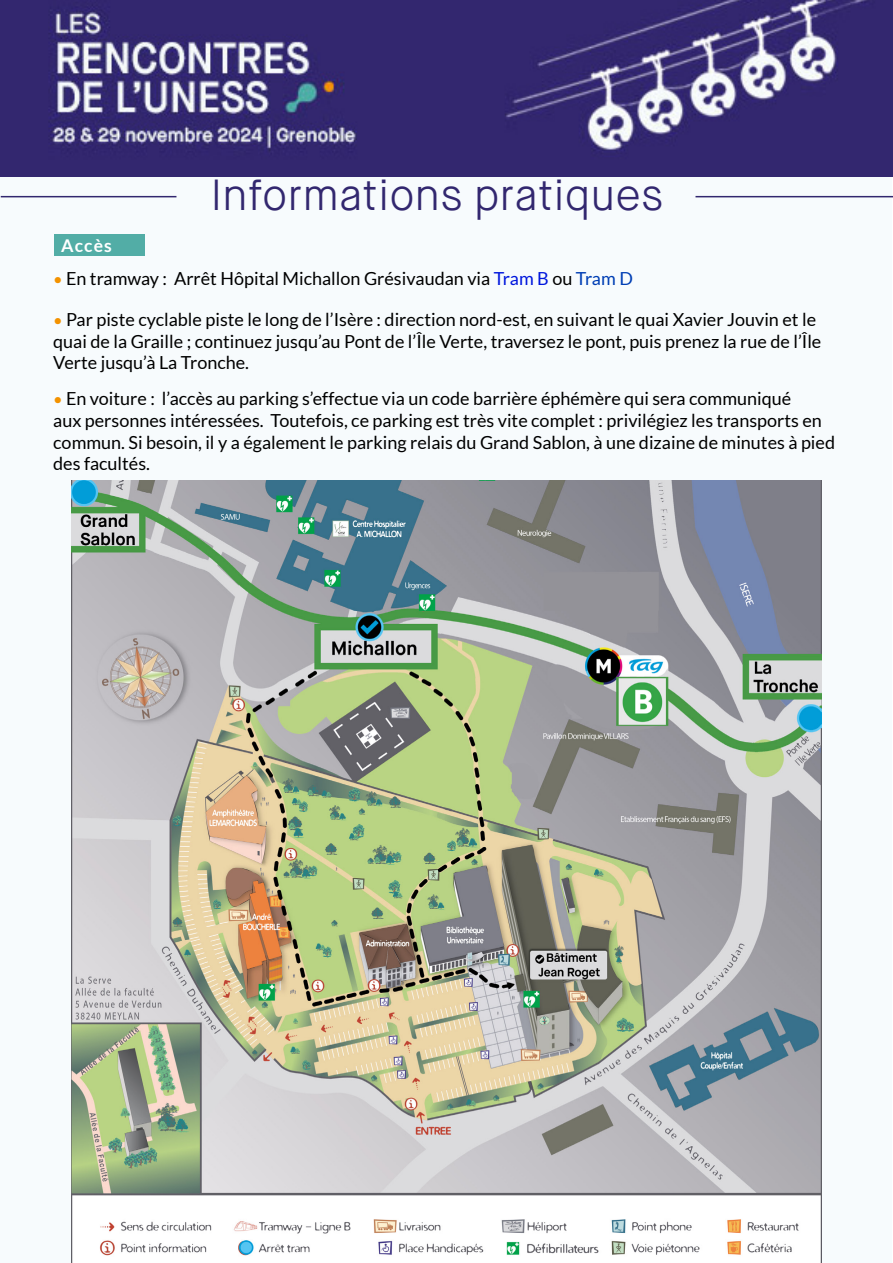
<style>
.page{position:relative;width:893px;height:1263px;background:#fff}
.page>*{position:absolute;margin:0;border:0;box-sizing:border-box;transform-origin:0 0}
.t1{font:300 43.5px "Maison Neue";color:#32276f}
.t2{font:18px/21.6px "Lato";color:#000}
.t3{font:700 17.55px "Lato";letter-spacing:.06em;color:#fff}
.s1{font-size:16.5px;color:#f39200}
.s2{color:#0016dd}
.s3{color:#003eb4}
</style>
<div class="page">
<div style="left:1px;top:1px;width:891px;height:1262px;background:#f7fbfd"></div>
<img style="left:71px;top:480px;width:751px;height:783px">
<hr style="left:1px;top:196px;width:175px;height:1px;background:#32276f">
<hr style="left:695px;top:196px;width:198px;height:1px;background:#32276f">
<img style="left:0;top:0;width:893px;height:176px">
<div style="left:54px;top:234px;width:91px;height:22px;background:#52ada6"></div>
<p class="t3" style="left:61px;top:236px;width:52px">Accès</p>
<p class="t1" style="left:210px;top:168px;width:455px">Informations pratiques</p>
<p class="t2" style="left:53px;top:267px;width:581px"><span class="s1">•</span> En tramway : Arrêt Hôpital Michallon Grésivaudan via <span class="s2">Tram B</span> ou <span class="s3">Tram D</span></p>
<p class="t2" style="left:53px;top:309px;width:770px"><span class="s1">•</span> Par piste cyclable piste le long de l’Isère : direction nord-est, en suivant le quai Xavier Jouvin et le quai de la Graille ; continuez jusqu’au Pont de l’Île Verte, traversez le pont, puis prenez la rue de l’Île<br>Verte jusqu’à La Tronche.</p>
<p class="t2" style="left:53px;top:388px;width:783px"><span class="s1">•</span> En voiture : l’accès au parking s’effectue via un code barrière éphémère qui sera communiqué<br>aux personnes intéressées. Toutefois, ce parking est très vite complet : privilégiez les transports en commun. Si besoin, il y a également le parking relais du Grand Sablon, à une dizaine de minutes à pied des facultés.</p>
</div>
